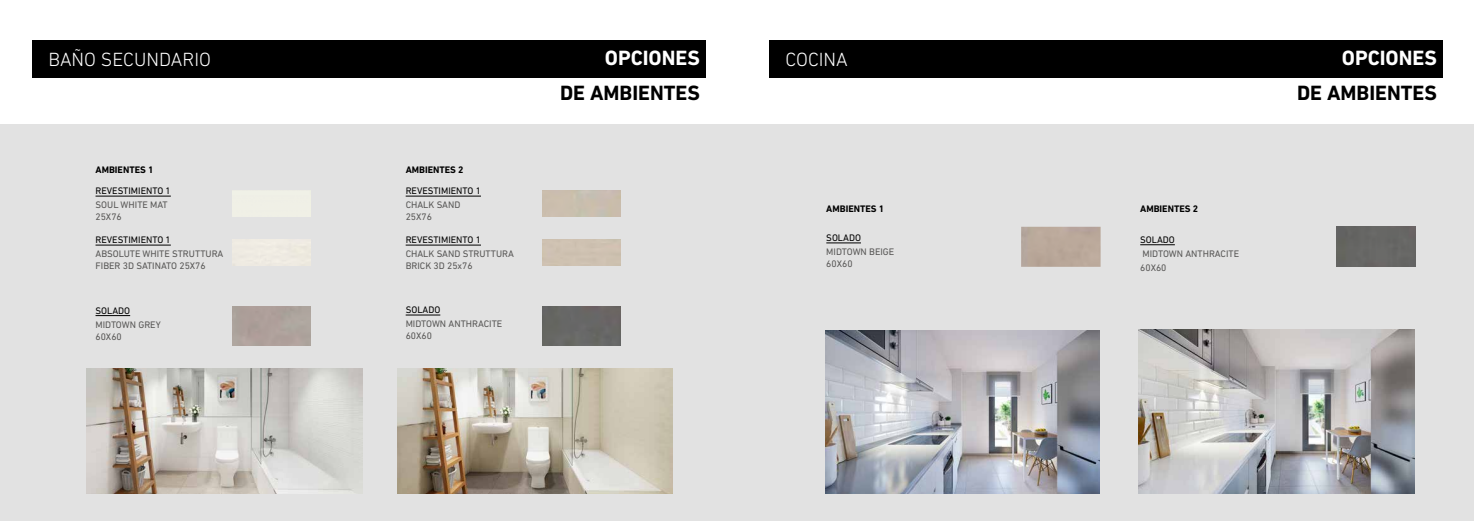
<style>
.page{position:relative;width:1474px;height:521px;background:#fff}
.page>*{position:absolute;margin:0;border:0;box-sizing:border-box;transform-origin:0 0}
.t1{font:700 21px/34.1px "DIN Next LT Pro";color:#000;text-align:right}
.t2{font:300 19.43px "DIN Next LT Pro";color:#fff}
.t3{font:9.62px/11.5px "DIN Next LT Pro";color:#585756}
.t4{font:9.62px "DIN Next LT Pro";color:#000}
.t5{font:700 9.62px "DIN Next LT Pro";color:#000}
.s1{color:#fff}
</style>
<div class="page">
<div style="left:737px;top:124px;width:736px;height:397px;background:#e2e2e2"></div>
<div style="left:769px;top:40px;width:674px;height:38px;background:#000"></div>
<hr style="left:826px;top:243px;width:35px;height:1px;background:#000">
<hr style="left:1140px;top:244px;width:34px;height:1px;background:#000">
<div style="left:1021px;top:227px;width:79px;height:40px;background:#baa89b"></div>
<img style="left:825px;top:331px;width:274px;height:163px">
<img style="left:1138px;top:330px;width:276px;height:164px">
<div style="left:32px;top:40px;width:674px;height:38px;background:#000"></div>
<div style="left:0;top:124px;width:737px;height:397px;background:#e2e2e2"></div>
<hr style="left:95px;top:196px;width:76px;height:1px;background:#000">
<hr style="left:95px;top:245px;width:76px;height:1px;background:#000">
<hr style="left:405px;top:196px;width:76px;height:1px;background:#000">
<hr style="left:405px;top:245px;width:76px;height:1px;background:#000">
<hr style="left:95px;top:315px;width:35px;height:1px;background:#000">
<hr style="left:405px;top:315px;width:35px;height:1px;background:#000">
<div style="left:232px;top:191px;width:78px;height:25px;background:#f0f0e6"></div>
<div style="left:232px;top:240px;width:78px;height:25px;background:#efebe2"></div>
<img style="left:86px;top:368px;width:277px;height:126px">
<img style="left:397px;top:368px;width:276px;height:126px">
<h2 class="t2" style="left:48px;top:48px;width:164px">BAÑO SECUNDARIO</h2>
<h1 class="t1" style="left:530px;top:41px;width:171px"><span class="s1">OPCIONES<br>DE</span> DE AMBIENTES</h1>
<p class="t5" style="left:95px;top:164px;width:59px">AMBIENTES 1</p>
<p class="t5" style="left:405px;top:164px;width:59px">AMBIENTES 2</p>
<p class="t4" style="left:95px;top:186px;width:77px">REVESTIMIENTO 1</p>
<p class="t3" style="left:95px;top:199px;width:74px">SOUL WHITE MAT<br>25X76</p>
<p class="t4" style="left:95px;top:235px;width:77px">REVESTIMIENTO 1</p>
<p class="t3" style="left:95px;top:248px;width:129px">ABSOLUTE WHITE STRUTTURA<br>FIBER 3D SATINATO 25X76</p>
<p class="t4" style="left:405px;top:186px;width:77px">REVESTIMIENTO 1</p>
<p class="t3" style="left:405px;top:199px;width:56px">CHALK SAND<br>25X76</p>
<p class="t4" style="left:405px;top:235px;width:77px">REVESTIMIENTO 1</p>
<p class="t3" style="left:405px;top:248px;width:110px">CHALK SAND STRUTTURA<br>BRICK 3D 25x76</p>
<p class="t4" style="left:95px;top:305px;width:36px">SOLADO</p>
<p class="t3" style="left:95px;top:319px;width:67px">MIDTOWN GREY<br>60X60</p>
<p class="t4" style="left:405px;top:304px;width:36px">SOLADO</p>
<p class="t3" style="left:405px;top:318px;width:98px">MIDTOWN ANTHRACITE<br>60X60</p>
<h2 class="t2" style="left:785px;top:48px;width:64px">COCINA</h2>
<h1 class="t1" style="left:1266px;top:41px;width:171px"><span class="s1">OPCIONES<br>DE</span> DE AMBIENTES</h1>
<p class="t5" style="left:826px;top:203px;width:59px">AMBIENTES 1</p>
<p class="t5" style="left:1140px;top:203px;width:59px">AMBIENTES 2</p>
<p class="t4" style="left:826px;top:232px;width:36px">SOLADO</p>
<p class="t3" style="left:826px;top:246px;width:69px">MIDTOWN BEIGE<br>60X60</p>
<p class="t4" style="left:1140px;top:234px;width:36px">SOLADO</p>
<p class="t3" style="left:1140px;top:247px;width:100px;line-height:14px">MIDTOWN ANTHRACITE<br>60X60</p>
</div>
